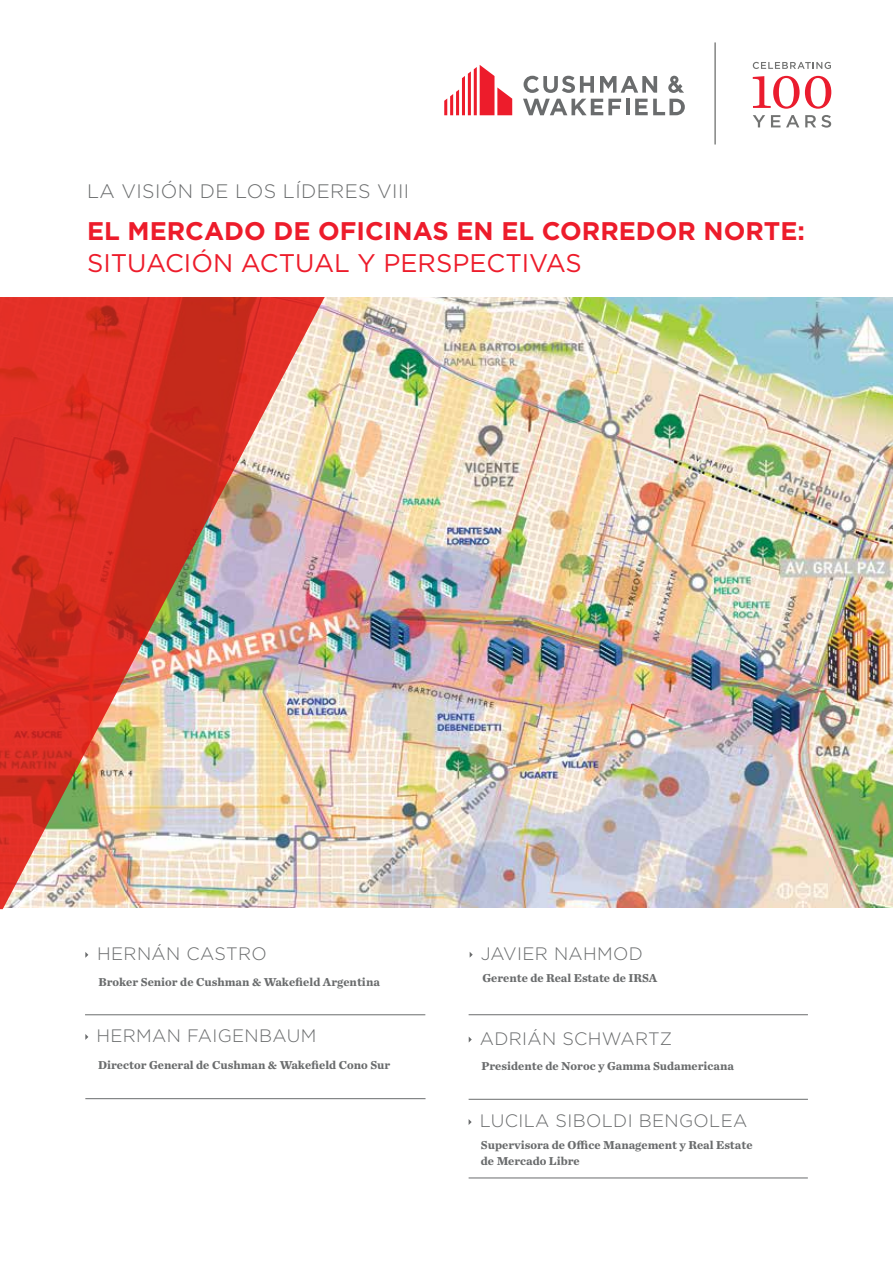
<style>
.page{position:relative;width:893px;height:1263px;background:#fff}
.page>*{position:absolute;margin:0;border:0;box-sizing:border-box;transform-origin:0 0}
.t1{font:700 25.5px "Gotham";color:#ed1c2b}
.t2{font:25.5px "Gotham";color:#ed1c2b}
.t3{font:300 19.5px "Gotham";letter-spacing:.02em;color:#6a6c6d}
.t4{font:300 18px "Gotham";letter-spacing:.02em;color:#6a6c6d}
.t5{font:700 12px/16.5px "Chronicle Text G1";color:#6a6c6d}
</style>
<div class="page">
<svg style="left:753px;top:115px;width:12px;height:12px"></svg>
<svg style="left:771px;top:115px;width:9px;height:12px"></svg>
<svg style="left:786px;top:115px;width:13px;height:12px"></svg>
<svg style="left:805px;top:115px;width:26px;height:13px"></svg>
<svg style="left:753px;top:76px;width:78px;height:33px"></svg>
<svg style="left:753px;top:62px;width:78px;height:7px"></svg>
<svg style="left:444px;top:65px;width:68px;height:50px"></svg>
<hr style="left:626px;top:99px;width:4px;height:16px;background:#6a6c6d">
<svg style="left:635px;top:99px;width:50px;height:16px"></svg>
<svg style="left:523px;top:76px;width:71px;height:17px"></svg>
<svg style="left:600px;top:76px;width:57px;height:17px"></svg>
<svg style="left:523px;top:99px;width:98px;height:16px"></svg>
<svg style="left:668px;top:76px;width:16px;height:17px"></svg>
<hr style="left:714px;top:42px;width:2px;height:102px;background:#727372">
<img style="left:325px;top:297px;width:568px;height:611px">
<img style="left:0;top:297px;width:325px;height:612px">
<hr style="left:469px;top:1014px;width:339px;height:1px;background:#6a6c6d">
<hr style="left:469px;top:1099px;width:339px;height:1px;background:#6a6c6d">
<hr style="left:85px;top:1098px;width:341px;height:1px;background:#6a6c6d">
<svg style="left:85px;top:1034px;width:3px;height:6px"></svg>
<svg style="left:85px;top:952px;width:3px;height:6px"></svg>
<hr style="left:85px;top:1014px;width:340px;height:1px;background:#6a6c6d">
<svg style="left:469px;top:1119px;width:3px;height:6px"></svg>
<hr style="left:469px;top:1178px;width:339px;height:1px;background:#6a6c6d">
<h2 class="t3" style="left:87px;top:179px;width:324px">LA VISIÓN DE LOS LÍDERES VIII</h2>
<h1 class="t1" style="left:87px;top:214px;width:719px">EL MERCADO DE OFICINAS EN EL CORREDOR NORTE:</h1>
<h1 class="t2" style="left:87px;top:246px;width:496px">SITUACIÓN ACTUAL Y PERSPECTIVAS</h1>
<h3 class="t4" style="left:97px;top:943px;width:14px">HERN</h3>
<h3 class="t4" style="left:152px;top:943px;width:49px">ÁN CAS</h3>
<h3 class="t4" style="left:226px;top:943px;width:26px">TRO</h3>
<p class="t5" style="left:98px;top:973px;width:283px">Broker Senior de Cushman &amp; Wakefield Argentina</p>
<h3 class="t4" style="left:96px;top:1024px;width:14px">HER</h3>
<h3 class="t4" style="left:136px;top:1024px;width:182px">MAN FAIGEN BAUM</h3>
<p class="t5" style="left:98px;top:1056px;width:294px">Director General de Cushman &amp; Wakefield Cono Sur</p>
<h3 class="t4" style="left:481px;top:942px;width:22px">JAVIER</h3>
<h3 class="t4" style="left:554px;top:942px;width:74px">NAHMOD</h3>
<p class="t5" style="left:482px;top:969px;width:176px">Gerente de Real Estate de IRSA</p>
<h3 class="t4" style="left:480px;top:1027px;width:26px">ADRI</h3>
<h3 class="t4" style="left:527px;top:1027px;width:146px">ÁN SCHWARTZ</h3>
<p class="t5" style="left:481px;top:1057px;width:254px">Presidente de Noroc y Gamma Sudamericana</p>
<h3 class="t4" style="left:480px;top:1109px;width:50px">LUCILA</h3>
<h3 class="t4" style="left:556px;top:1109px;width:43px">SI BOLDI</h3>
<h3 class="t4" style="left:639px;top:1109px;width:14px">BEN</h3>
<h3 class="t4" style="left:679px;top:1109px;width:29px">GOLEA</h3>
<p class="t5" style="left:481px;top:1136px;width:273px">Supervisora de Office Management y Real Estate de Mercado Libre</p>
</div>
